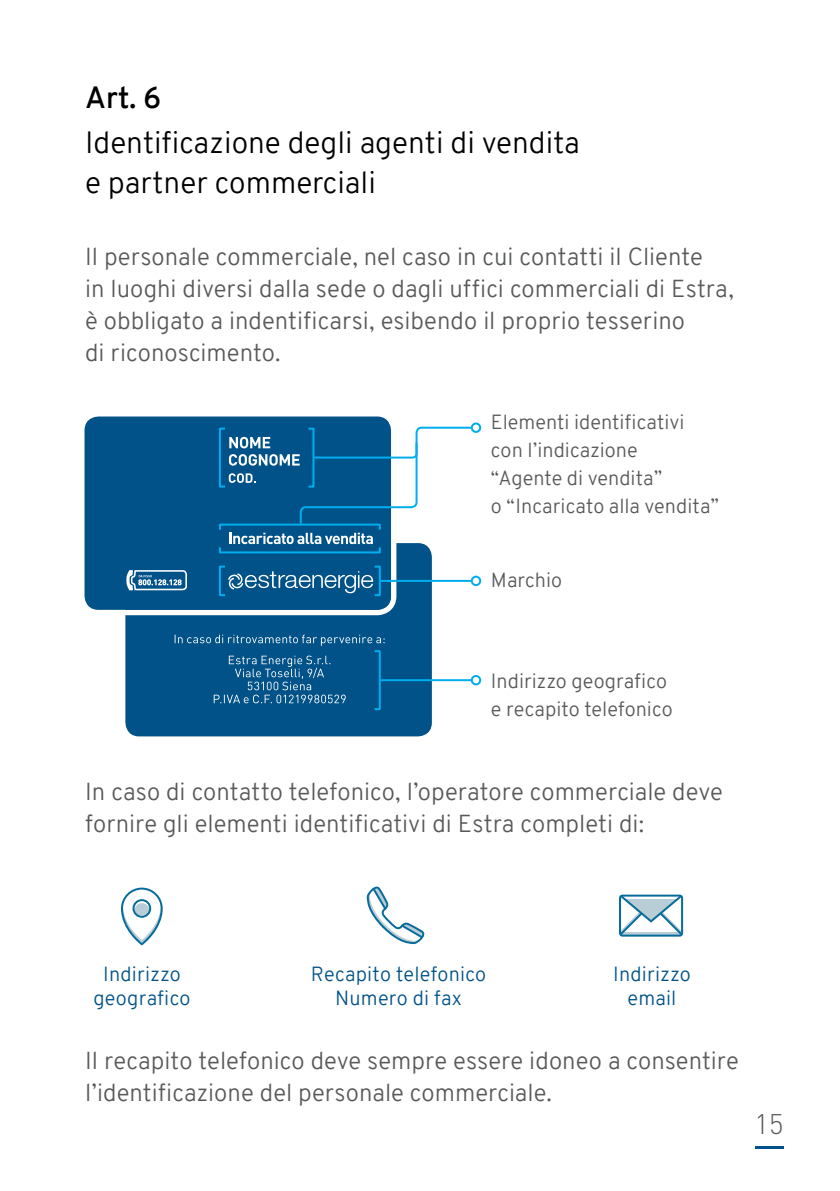
<style>
.page{position:relative;width:840px;height:1191px;background:#fff}
.page>*{position:absolute;margin:0;border:0;box-sizing:border-box;transform-origin:0 0}
.t1{font:300 30px/40px "Overpass";color:#000}
.t2{font:30px "Overpass";color:#000}
.t3{font:300 28px "DIN Pro";color:#58595b}
.t4{font:300 24px/32px "Overpass";letter-spacing:.005em;color:#58595b}
.t5{font:300 20px/28px "Overpass";color:#58595b}
.t6{font:300 20px/24px "Overpass";letter-spacing:.01em;color:#005288;text-align:center}
</style>
<div class="page">
<hr style="left:754px;top:1145px;width:28px;height:3px;background:#005288">
<div style="left:125px;top:543px;width:306px;height:193px;background:#005288;border-radius:14px"></div>
<div style="left:79px;top:411px;width:317px;height:204px;border:5px solid #fff;border-radius:17px"></div>
<div style="left:84px;top:416px;width:307px;height:194px;background:#005288;border-radius:14px"></div>
<svg style="left:228px;top:571px;width:145px;height:22px"></svg>
<svg style="left:229px;top:533px;width:143px;height:11px"></svg>
<svg style="left:126px;top:570px;width:61px;height:21px"></svg>
<div style="left:470px;top:575px;width:11px;height:11px;border:2px solid #00aeef;border-radius:50%"></div>
<div style="left:470px;top:675px;width:11px;height:10px;border:2px solid #00aeef;border-radius:50%"></div>
<hr style="left:380px;top:580px;width:91px;height:2px;background:#00aeef">
<hr style="left:380px;top:679px;width:91px;height:2px;background:#00aeef">
<div style="left:373px;top:565px;width:7px;height:31px;border:2px solid #00aeef"></div>
<div style="left:219px;top:565px;width:7px;height:31px;border:2px solid #00aeef"></div>
<div style="left:373px;top:650px;width:7px;height:60px;border:2px solid #00aeef"></div>
<div style="left:470px;top:422px;width:11px;height:11px;border:2px solid #00aeef;border-radius:50%"></div>
<div style="left:219px;top:427px;width:7px;height:60px;border:2px solid #00aeef"></div>
<div style="left:219px;top:546px;width:161px;height:7px;border:2px solid #00aeef"></div>
<svg style="left:229px;top:426px;width:244px;height:100px"></svg>
<svg style="left:213px;top:655px;width:132px;height:48px"></svg>
<svg style="left:174px;top:634px;width:210px;height:12px"></svg>
<svg style="left:366px;top:886px;width:58px;height:58px"></svg>
<svg style="left:121px;top:887px;width:42px;height:58px"></svg>
<svg style="left:619px;top:894px;width:63px;height:42px"></svg>
<p class="t2" style="left:85px;top:79px;width:77px">Art. 6</p>
<p class="t1" style="left:85px;top:123px;width:496px">Identificazione degli agenti di vendita e partner commerciali</p>
<p class="t4" style="left:85px;top:241px;width:649px">Il personale commerciale, nel caso in cui contatti il Cliente<br>in luoghi diversi dalla sede o dagli uffici commerciali di Estra, è obbligato a indentificarsi, esibendo il proprio tesserino<br>di riconoscimento.</p>
<p class="t5" style="left:490px;top:408px;width:229px">Elementi identificativi con l’indicazione<br>“Agente di vendita”<br>o “Incaricato alla vendita”</p>
<p class="t5" style="left:490px;top:566px;width:73px">Marchio</p>
<p class="t5" style="left:490px;top:667px;width:183px">Indirizzo geografico e recapito telefonico</p>
<p class="t4" style="left:85px;top:776px;width:639px">In caso di contatto telefonico, l’operatore commerciale deve fornire gli elementi identificativi di Estra completi di:</p>
<p class="t6" style="left:93px;top:962px;width:99px">Indirizzo geografico</p>
<p class="t6" style="left:613px;top:962px;width:79px">Indirizzo email</p>
<p class="t6" style="left:311px;top:962px;width:177px">Recapito telefonico<br>Numero di fax</p>
<p class="t4" style="left:85px;top:1044px;width:654px">Il recapito telefonico deve sempre essere idoneo a consentire l’identificazione del personale commerciale.</p>
<p class="t3" style="left:754px;top:1105px;width:30px">15</p>
</div>
